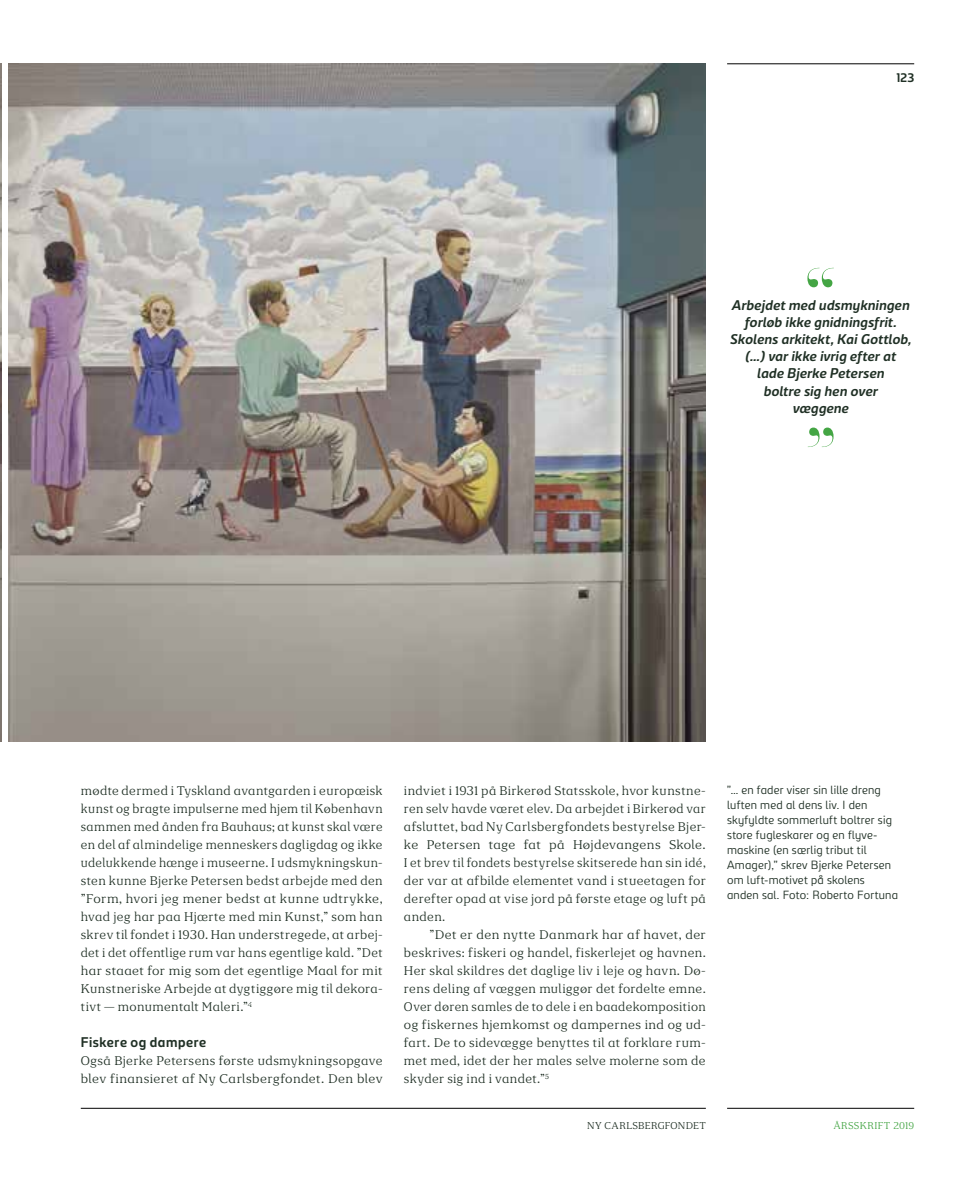
<style>
.page{position:relative;width:978px;height:1191px;background:#fff}
.page>*{position:absolute;margin:0;border:0;box-sizing:border-box;transform-origin:0 0}
.t1{font:italic 700 13.5px/17.1px "Carlsberg Sans";letter-spacing:.02em;color:#203025;text-align:center}
.t2{font:700 13.5px "Carlsberg Sans";letter-spacing:.04em;color:#203025}
.t3{font:12px/18px "Carlsberg Serif B Regular May 14";letter-spacing:.025em;color:#203025;text-align:justify}
.t4{font:700 12px "Carlsberg Sans";color:#203025}
.t5{font:300 11.4px/15px "Carlsberg Sans";letter-spacing:.015em;color:#203025}
.t6{font:9.45px "Carlsberg Serif B Regular May 14";letter-spacing:.02em;color:#203025}
.t7{font:9.45px "Carlsberg Serif B Regular May 14";letter-spacing:.025em;color:#44a544}
</style>
<div class="page">
<hr style="left:81px;top:1108px;width:625px;height:1px;background:#000">
<hr style="left:727px;top:1108px;width:187px;height:1px;background:#000">
<hr style="left:727px;top:64px;width:187px;height:1px;background:#000">
<img style="left:0;top:64px;width:1px;height:677px">
<img style="left:9px;top:64px;width:697px;height:677px">
<svg style="left:807px;top:268px;width:27px;height:19px"></svg>
<svg style="left:808px;top:427px;width:26px;height:20px"></svg>
<p class="t4" style="left:897px;top:70px;width:19px">123</p>
<p class="t1" style="left:730px;top:296px;width:183px">Arbejdet med udsmykningen forløb ikke gnidningsfrit.<br>Skolens arkitekt, Kai Gottlob, (…) var ikke ivrig efter at<br>lade Bjerke Petersen<br>boltre sig hen over<br>væggene</p>
<p class="t3" style="left:81px;top:781px;width:303px">mødte dermed i Tyskland avantgarden i europæisk kunst og bragte impulserne med hjem til København sammen med ånden fra Bauhaus; at kunst skal være en del af almindelige menneskers dagligdag og ikke udelukkende hænge i museerne. I udsmykningskun&shy;sten kunne Bjerke Petersen bedst arbejde med den ”Form, hvori jeg mener bedst at kunne udtrykke, hvad jeg har paa Hjærte med min Kunst,” som han skrev til fondet i 1930. Han understregede, at arbej&shy;det i det offentlige rum var hans egentlige kald. ”Det har staaet for mig som det egentlige Maal for mit Kunstneriske Arbejde at dygtiggøre mig til dekora&shy;tivt — monumentalt Maleri.”<sup>4</sup></p>
<p class="t2" style="left:81px;top:1033px;width:127px">Fiskere og dampere</p>
<p class="t3" style="left:81px;top:1051px;width:303px">Også Bjerke Petersens første udsmykningsopgave blev finansieret af Ny Carlsbergfondet. Den blev</p>
<p class="t3" style="left:404px;top:781px;width:303px">indviet i 1931 på Birkerød Statsskole, hvor kunstne&shy;ren selv havde været elev. Da arbejdet i Birkerød var afsluttet, bad Ny Carlsbergfondets bestyrelse Bjer&shy;ke Petersen tage fat på Højdevangens Skole.<br>I et brev til fondets bestyrelse skitserede han sin idé, der var at afbilde elementet vand i stueetagen for derefter opad at vise jord på første etage og luft på anden.</p>
<p class="t3" style="left:404px;top:925px;width:303px;text-indent:26px">”Det er den nytte Danmark har af havet, der beskrives: fiskeri og handel, fiskerlejet og havnen.<br>Her skal skildres det daglige liv i leje og havn. Dø&shy;rens deling af væggen muliggør det fordelte emne.<br>Over døren samles de to dele i en baadekomposition og fiskernes hjemkomst og dampernes ind og ud&shy;fart. De to sidevægge benyttes til at forklare rum&shy;met med, idet der her males selve molerne som de skyder sig ind i vandet.”<sup>5</sup></p>
<p class="t6" style="left:587px;top:1120px;width:120px">NY CARLSBERGFONDET</p>
<p class="t5" style="left:727px;top:782px;width:172px">”… en fader viser sin lille dreng luften med al dens liv. I den skyfyldte sommerluft boltrer sig store fugleskarer og en flyve&shy;maskine (en særlig tribut til<br>Amager),” skrev Bjerke Petersen om luft-motivet på skolens anden sal. Foto: Roberto Fortuna</p>
<p class="t7" style="left:833px;top:1120px;width:82px">ÅRSSKRIFT 2019</p>
</div>
